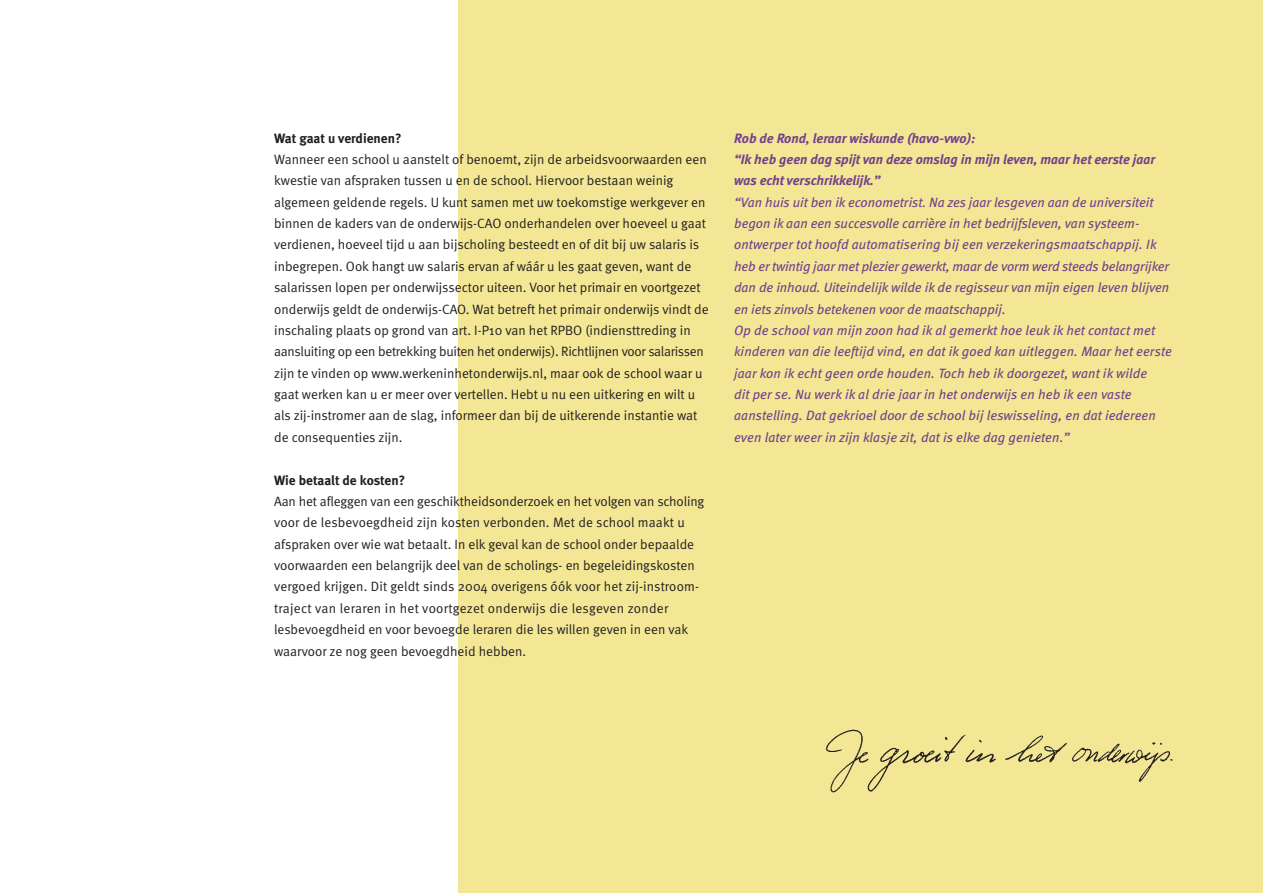
<style>
.page{position:relative;width:1263px;height:893px;background:#fff}
.page>*{position:absolute;margin:0;border:0;box-sizing:border-box;transform-origin:0 0}
.Body{font:13.5px/21.3px "Meta Normal";color:#231f20}
.Vraag_cursief{font:italic 13.5px/21.3px "Meta";letter-spacing:.005em;color:#73408a}
.Vraag_cursief-2{font:italic 700 13.5px/21.3px "Meta";color:#73408a}
.Subkopje{font:700 13.5px "Meta";color:#231f20}
</style>
<div class="page">
<div style="left:458px;top:0;width:805px;height:893px;background:#f3e795"></div>
<img style="left:825px;top:729px;width:348px;height:64px">
<p class="Subkopje" style="left:274px;top:130px;width:129px">Wat gaat u verdienen?</p>
<p class="Body" style="left:274px;top:148px;width:436px">Wanneer een school u aanstelt of benoemt, zijn de arbeidsvoorwaarden een kwestie van afspraken tussen u en de school. Hiervoor bestaan weinig algemeen geldende regels. U kunt samen met uw toekomstige werkgever en binnen de kaders van de onderwijs-CAO onderhandelen over hoeveel u gaat verdienen, hoeveel tijd u aan bijscholing besteedt en of dit bij uw salaris is inbegrepen. Ook hangt uw salaris ervan af wáár u les gaat geven, want de salarissen lopen per onderwijssector uiteen. Voor het primair en voortgezet onderwijs geldt de onderwijs-CAO. Wat betreft het primair onderwijs vindt de inschaling plaats op grond van art. I-P10 van het RPBO (indiensttreding in aansluiting op een betrekking buiten het onderwijs). Richtlijnen voor salarissen zijn te vinden op www.werkeninhetonderwijs.nl, maar ook de school waar u gaat werken kan u er meer over vertellen. Hebt u nu een uitkering en wilt u als zij-instromer aan de slag, informeer dan bij de uitkerende instantie wat de consequenties zijn.</p>
<p class="Subkopje" style="left:274px;top:472px;width:132px">Wie betaalt de kosten?</p>
<p class="Body" style="left:274px;top:490px;width:432px">Aan het afleggen van een geschiktheidsonderzoek en het volgen van scholing voor de lesbevoegdheid zijn kosten verbonden. Met de school maakt u afspraken over wie wat betaalt. In elk geval kan de school onder bepaalde voorwaarden een belangrijk deel van de scholings- en begeleidingskosten vergoed krijgen. Dit geldt sinds 2004 overigens óók voor het zij-instroom&shy;traject van leraren in het voortgezet onderwijs die lesgeven zonder lesbevoegdheid en voor bevoegde leraren die les willen geven in een vak waarvoor ze nog geen bevoegdheid hebben.</p>
<p class="Vraag_cursief-2" style="left:734px;top:127px;width:243px">Rob de Rond, leraar wiskunde (havo-vwo):</p>
<p class="Vraag_cursief-2" style="left:734px;top:148px;width:423px">“Ik heb geen dag spijt van deze omslag in mijn leven, maar het eerste jaar was echt verschrikkelijk.”</p>
<p class="Vraag_cursief" style="left:734px;top:191px;width:437px">“Van huis uit ben ik econometrist. Na zes jaar lesgeven aan de universiteit begon ik aan een succesvolle carrière in het bedrijfsleven, van systeem&shy;ontwerper tot hoofd automatisering bij een verzekeringsmaatschappij. Ik heb er twintig jaar met plezier gewerkt, maar de vorm werd steeds belangrijker dan de inhoud. Uiteindelijk wilde ik de regisseur van mijn eigen leven blijven en iets zinvols betekenen voor de maatschappij.</p>
<p class="Vraag_cursief" style="left:734px;top:319px;width:439px">Op de school van mijn zoon had ik al gemerkt hoe leuk ik het contact met kinderen van die leeftijd vind, en dat ik goed kan uitleggen. Maar het eerste jaar kon ik echt geen orde houden. Toch heb ik doorgezet, want ik wilde<br>dit per se. Nu werk ik al drie jaar in het onderwijs en heb ik een vaste aanstelling. Dat gekrioel door de school bij leswisseling, en dat iedereen even later weer in zijn klasje zit, dat is elke dag genieten.”</p>
</div>
